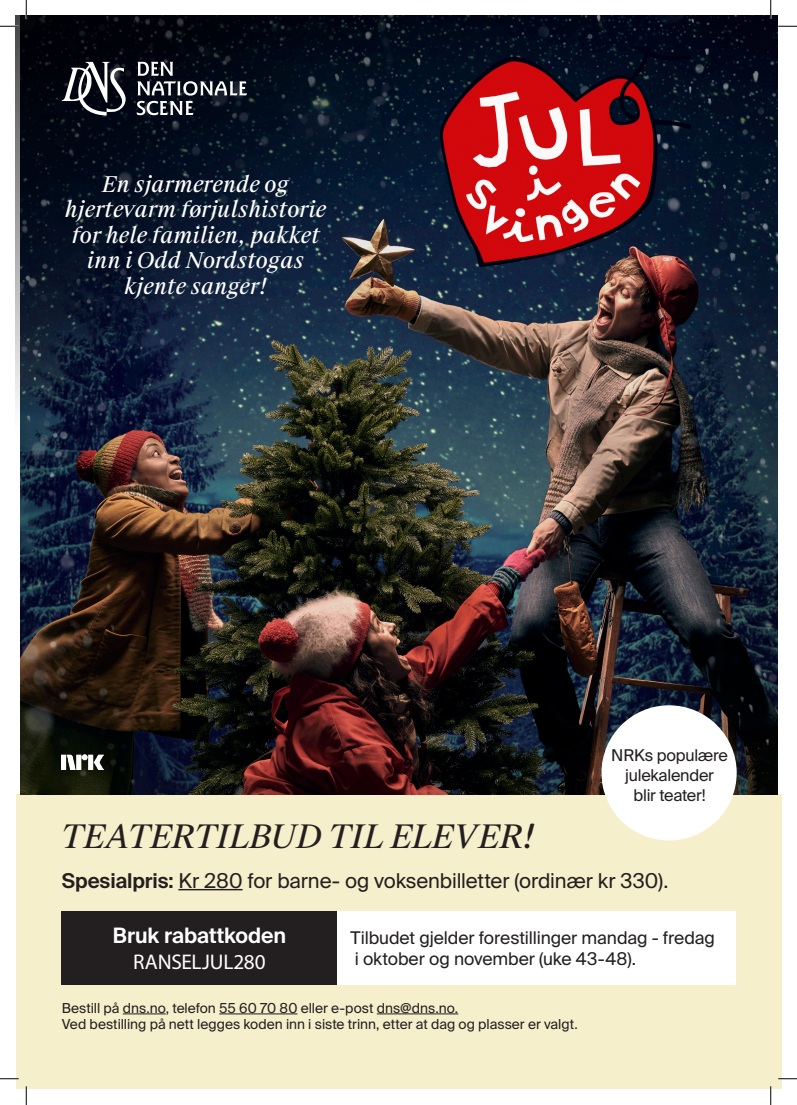
<style>
.page{position:relative;width:797px;height:1105px;background:#fff}
.page>*{position:absolute;margin:0;border:0;box-sizing:border-box;transform-origin:0 0}
.t1{font:italic 32.5px "Suisse Works";letter-spacing:-.01em;color:#231f20}
.t2{font:italic 21.75px/25.4px "Suisse Works";color:#fff;text-align:center}
.t3{font:600 21.25px "Suisse Intl";letter-spacing:-.01em;color:#fff}
.t4{font:21.25px "Myriad Pro";letter-spacing:-.01em;color:#fff}
.t5{font:20.38px "Suisse Intl";letter-spacing:-.005em;color:#231f20}
.t6{font:17.5px "Suisse Intl";letter-spacing:-.005em;color:#231f20}
.t7{font:16.25px "Suisse Intl";letter-spacing:-.015em;color:#231f20}
.t8{font:13.75px "Suisse Intl";color:#231f20}
.s1{font-weight:600}
</style>
<div class="page">
<div style="left:16px;top:794px;width:765px;height:295px;background:#f6efcb"></div>
<div style="left:62px;top:911px;width:275px;height:73px;background:#231f20"></div>
<div style="left:337px;top:911px;width:398px;height:73px;background:#fff"></div>
<hr style="left:123px;top:1013px;width:43px;height:1px;background:#231f20">
<hr style="left:219px;top:1013px;width:78px;height:1px;background:#231f20">
<hr style="left:377px;top:1013px;width:81px;height:1px;background:#231f20">
<hr style="left:178px;top:889px;width:64px;height:1px;background:#231f20">
<img style="left:20px;top:556px;width:757px;height:238px">
<img style="left:16px;top:16px;width:762px;height:540px">
<svg style="left:62px;top:62px;width:64px;height:53px"></svg>
<svg style="left:137px;top:62px;width:110px;height:53px;background:#373c46"></svg>
<img style="left:440px;top:48px;width:250px;height:218px">
<div style="left:601px;top:705px;width:135px;height:135px;background:#fff;border-radius:50%"></div>
<img style="left:62px;top:754px;width:42px;height:15px">
<svg style="left:0;top:25px;width:19px;height:2px"></svg>
<svg style="left:778px;top:25px;width:19px;height:2px"></svg>
<svg style="left:0;top:1078px;width:19px;height:1px"></svg>
<svg style="left:778px;top:1078px;width:19px;height:1px"></svg>
<svg style="left:25px;top:0;width:2px;height:19px"></svg>
<svg style="left:25px;top:1086px;width:2px;height:19px"></svg>
<svg style="left:770px;top:0;width:1px;height:19px"></svg>
<svg style="left:770px;top:1086px;width:1px;height:19px"></svg>
<p class="t2" style="left:102px;top:172px;width:189px">En sjarmerende og</p>
<p class="t2" style="left:65px;top:197px;width:263px">hjertevarm førjulshistorie for hele familien, pakket inn i Odd Nordstogas</p>
<p class="t2" style="left:124px;top:273px;width:145px">kjente sanger!</p>
<p class="t1" style="left:62px;top:816px;width:474px">TEATERTILBUD TIL ELEVER!</p>
<p class="t7" style="left:611px;top:746px;width:118px">NRKs populære</p>
<p class="t7" style="left:625px;top:766px;width:90px">julekalender</p>
<p class="t7" style="left:633px;top:786px;width:74px">blir teater!</p>
<p class="t5" style="left:62px;top:869px;width:608px"><span class="s1">Spesialpris:</span> Kr 280 for barne- og voksenbilletter (ordinær kr 330).</p>
<p class="t3" style="left:113px;top:923px;width:175px">Bruk rabattkoden</p>
<p class="t4" style="left:133px;top:948px;width:134px">RANSELJUL280</p>
<p class="t6" style="left:350px;top:928px;width:366px">Tilbudet gjelder forestillinger mandag - fredag</p>
<p class="t6" style="left:355px;top:949px;width:283px">i oktober og november (uke 43-48).</p>
<p class="t8" style="left:62px;top:1000px;width:398px">Bestill på dns.no, telefon 55 60 70 80 eller e-post dns@dns.no.</p>
<p class="t8" style="left:62px;top:1016px;width:517px">Ved bestilling på nett legges koden inn i siste trinn, etter at dag og plasser er valgt.</p>
</div>
